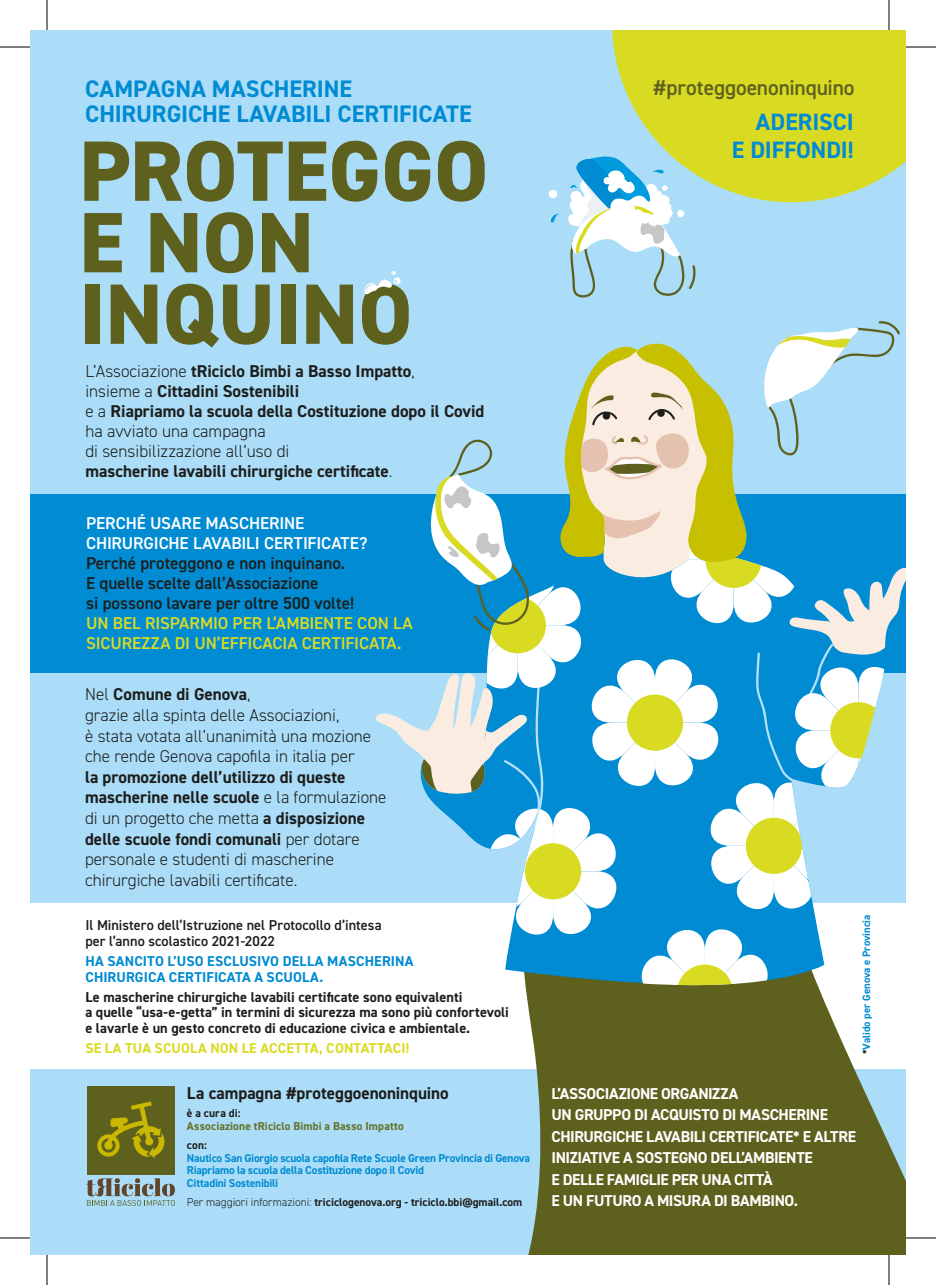
<style>
.page{position:relative;width:936px;height:1285px;background:#fff}
.page>*{position:absolute;margin:0;border:0;box-sizing:border-box;transform-origin:0 0}
.t1{font:800 85.8px/71.4px "DIN2014";color:#5e611e}
.t2{font:700 24px/24.4px "DIN2014";letter-spacing:-.005em;color:#008bd2}
.t3{font:700 23.6px/28.4px "DIN2014";letter-spacing:-.005em;color:#008bd2;text-align:right}
.t4{font:600 21.4px "DIN2014";letter-spacing:-.005em;color:#5e611e}
.t5{font:300 17.2px/20.6px "DIN2014";color:#1d1e1c}
.t6{font:600 17.2px/20px "DIN2014";color:#1d1e1c}
.t7{font:700 17.2px/20px "DIN2014";color:#1d1e1c}
.t8{font:700 17.2px "DIN2014";letter-spacing:-.005em;color:#1d1d1b}
.t9{font:700 15.8px/21.4px "DIN2014";letter-spacing:-.03em;color:#fff}
.t10{font:700 14.4px/15.8px "DIN2014";letter-spacing:.005em;color:#1d1d1b}
.t11{font:600 14.4px/15.8px "DIN2014";color:#1d1d1b}
.t12{font:700 14.4px/15.8px "DIN2014";letter-spacing:.005em;color:#008bd2}
.t13{font:700 14.4px "DIN2014";letter-spacing:.005em;color:#d9db23}
.t14{font:700 11.4px/12.8px "DIN2014";letter-spacing:-.015em;color:#008bd2}
.t15{font:700 11.4px "DIN2014";color:#1d1e1c}
.t16{font:700 11.4px/12.8px "DIN2014";letter-spacing:.015em;color:#647025}
.t17{font:700 10.8px "DIN2014";color:#008bd2}
.s1{font-weight:300}
.s2{color:#fff}
.s3{color:#d9db23}
.s4{font-weight:700}
.s5{color:#1d1d1b}
.s6{color:#1d1e1c}
</style>
<div class="page">
<div style="left:30px;top:30px;width:876px;height:1225px;background:#abddf8"></div>
<div style="left:30px;top:903px;width:876px;height:165px;background:#fff"></div>
<svg style="left:612px;top:30px;width:294px;height:172px;background:#d4db38"></svg>
<div style="left:87px;top:1086px;width:88px;height:88px;background:#5e611e"></div>
<svg style="left:97px;top:1101px;width:68px;height:57px"></svg>
<div style="left:145px;top:1137px;width:9px;height:8px;background:#cab700;border-radius:4px"></div>
<svg style="left:86px;top:1178px;width:89px;height:28px"></svg>
<div style="left:30px;top:495px;width:876px;height:178px;background:#008bd2"></div>
<svg style="left:520px;top:995px;width:386px;height:260px;background:#6c7138"></svg>
<svg style="left:548px;top:190px;width:10px;height:8px"></svg>
<svg style="left:551px;top:213px;width:9px;height:10px"></svg>
<svg style="left:568px;top:156px;width:129px;height:142px"></svg>
<svg style="left:375px;top:321px;width:531px;height:674px"></svg>
<svg style="left:364px;top:271px;width:37px;height:24px"></svg>
<hr style="left:0;top:47px;width:30px;height:1px;background:#000">
<hr style="left:906px;top:47px;width:30px;height:1px;background:#000">
<hr style="left:0;top:1237px;width:30px;height:1px;background:#000">
<hr style="left:906px;top:1237px;width:30px;height:1px;background:#000">
<hr style="left:47px;top:0;width:1px;height:30px;background:#000">
<hr style="left:47px;top:1255px;width:1px;height:30px;background:#000">
<hr style="left:889px;top:0;width:1px;height:30px;background:#000">
<hr style="left:889px;top:1255px;width:1px;height:30px;background:#000">
<p class="t2" style="left:85px;top:77px;width:388px">CAMPAGNA MASCHERINE<br>CHIRURGICHE LAVABILI CERTIFICATE</p>
<p class="t1" style="left:79px;top:136px;width:411px">PROTEGGO<br>E NON<br>INQUINO</p>
<p class="t7" style="left:85px;top:360px;width:401px"><span class="s1">L’Associazione</span> tRiciclo Bimbi a Basso Impatto<span class="s1">,<br>insieme a</span> Cittadini Sostenibili<br><span class="s1">e a</span> Riapriamo la scuola della Costituzione dopo il Covid <span class="s1">ha avviato una campagna<br>di sensibilizzazione all’uso di<br></span>mascherine lavabili chirurgiche certificate<span class="s1">.</span></p>
<p class="t6" style="left:86px;top:512px;width:328px"><span class="s2">PERCHÉ USARE MASCHERINE<br>CHIRURGICHE LAVABILI CERTIFICATE?<br></span>Perché proteggono e non inquinano.<br>E quelle scelte dall’Associazione<br>si possono lavare per oltre 500 volte!<br><span class="s3">UN BEL RISPARMIO PER L’AMBIENTE CON LA SICUREZZA DI UN’EFFICACIA CERTIFICATA.</span></p>
<p class="t5" style="left:85px;top:684px;width:303px">Nel <span class="s4">Comune di Genova</span>,<br>grazie alla spinta delle Associazioni,<br>è stata votata all’unanimità una mozione che rende Genova capofila in italia per<br><span class="s4">la promozione dell’utilizzo di queste mascherine nelle scuole</span> e la formulazione di un progetto che metta <span class="s4">a disposizione delle scuole fondi comunali</span> per dotare personale e studenti di mascherine chirurgiche lavabili certificate.</p>
<p class="t11" style="left:85px;top:917px;width:298px">Il Ministero dell’Istruzione nel Protocollo d’intesa per l’anno scolastico 2021-2022</p>
<p class="t12" style="left:85px;top:953px;width:330px">HA SANCITO L’USO ESCLUSIVO DELLA MASCHERINA<br>CHIRURGICA CERTIFICATA A SCUOLA.</p>
<p class="t10" style="left:85px;top:988px;width:425px">Le mascherine chirurgiche lavabili certificate sono equivalenti<br>a quelle “usa-e-getta” in termini di sicurezza ma sono più confortevoli e lavarle è un gesto concreto di educazione civica e ambientale.</p>
<p class="t13" style="left:85px;top:1038px;width:325px">SE LA TUA SCUOLA NON LE ACCETTA, CONTATTACI!</p>
<p class="t8" style="left:187px;top:1081px;width:263px">La campagna #proteggoenoninquino</p>
<p class="t16" style="left:187px;top:1106px;width:218px"><span class="s5">è a cura di:<br></span>Associazione tRiciclo Bimbi a Basso Impatto</p>
<p class="t14" style="left:187px;top:1138px;width:345px"><span class="s6">con:<br></span>Nautico San Giorgio scuola capofila Rete Scuole Green Provincia di Genova Riapriamo la scuola della Costituzione dopo il Covid<br>Cittadini Sostenibili</p>
<p class="t15" style="left:187px;top:1194px;width:337px"><span class="s1">Per maggiori informazioni:</span> triciclogenova.org - triciclo.bbi@gmail.com</p>
<p class="t4" style="left:653px;top:73px;width:203px">#proteggoenoninquino</p>
<p class="t3" style="left:732px;top:107px;width:123px">ADERISCI<br>E DIFFONDI!</p>
<p class="t17" style="left:859px;top:1054px;width:141px;rotate:-90deg"><span class="s5">*</span>Valido per Genova e Provincia</p>
<p class="t9" style="left:552px;top:1082px;width:306px">L’ASSOCIAZIONE ORGANIZZA<br>UN GRUPPO DI ACQUISTO DI MASCHERINE CHIRURGICHE LAVABILI CERTIFICATE* E ALTRE INIZIATIVE A SOSTEGNO DELL’AMBIENTE<br>E DELLE FAMIGLIE PER UNA CITTÀ<br>E UN FUTURO A MISURA DI BAMBINO.</p>
</div>
